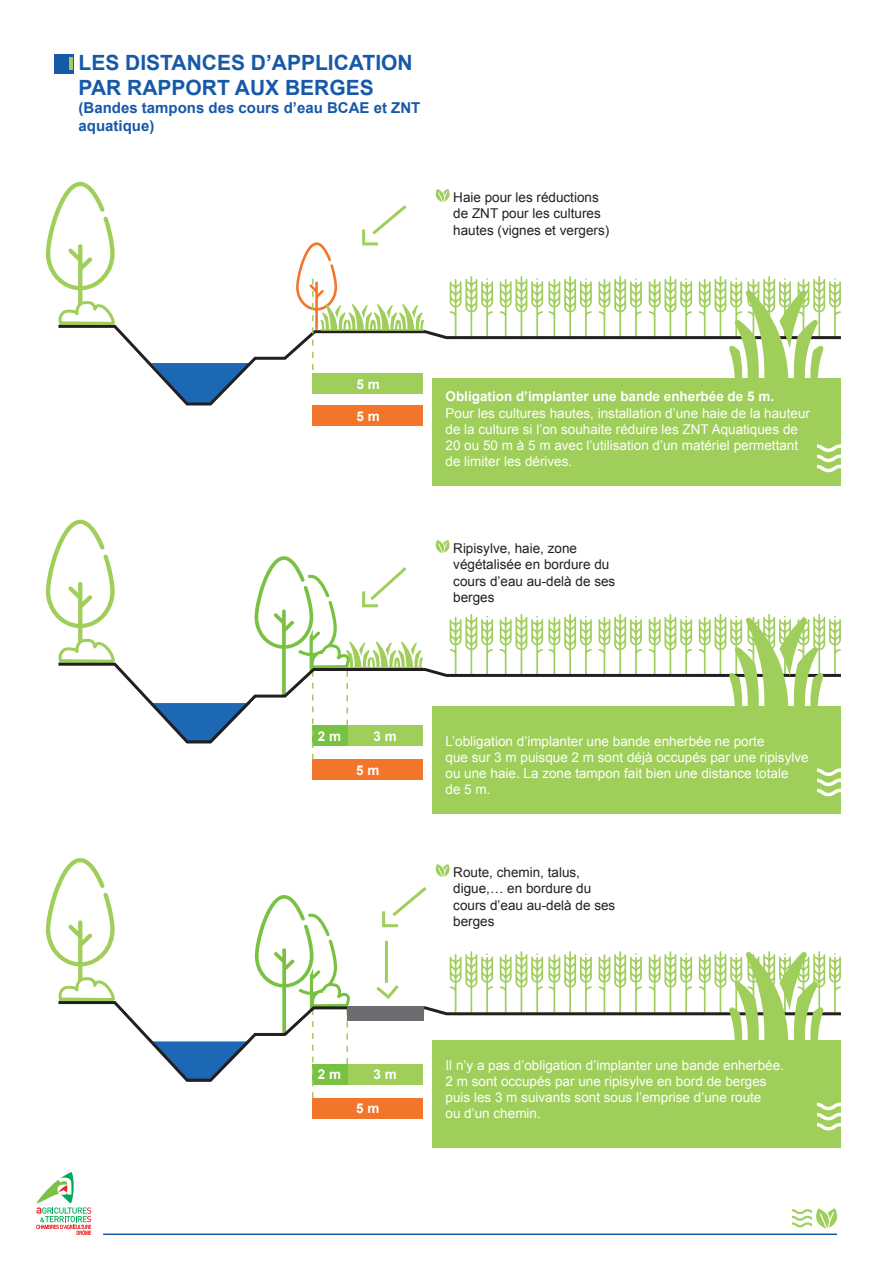
<style>
.page{position:relative;width:893px;height:1263px;background:#fff}
.page>*{position:absolute;margin:0;border:0;box-sizing:border-box;transform-origin:0 0}
.t1{font:700 21px/25.2px "Arial";color:#1759a9}
.t2{font:700 15px/18px "Arial";color:#1759a9}
.t3{font:13.5px/16.2px "Arial";color:#fff}
.t4{font:13.5px/16.2px "Arial";color:#231f20}
.t5{font:700 13.5px "Arial";color:#fff}
</style>
<div class="page">
<hr style="left:103px;top:1233px;width:734px;height:2px;background:#1759a9">
<svg style="left:792px;top:1208px;width:45px;height:20px"></svg>
<svg style="left:36px;top:1172px;width:55px;height:63px"></svg>
<div style="left:348px;top:1064px;width:75px;height:20px;background:#9fce5a"></div>
<div style="left:312px;top:1098px;width:111px;height:20px;background:#f3752a"></div>
<svg style="left:46px;top:858px;width:69px;height:141px"></svg>
<div style="left:54px;top:54px;width:19px;height:19px;background:#1759a9"></div>
<hr style="left:69px;top:57px;width:4px;height:13px;background:#9fce5a">
<svg style="left:436px;top:189px;width:13px;height:13px"></svg>
<svg style="left:436px;top:540px;width:13px;height:13px"></svg>
<svg style="left:436px;top:864px;width:13px;height:13px"></svg>
<svg style="left:382px;top:887px;width:45px;height:41px"></svg>
<svg style="left:376px;top:982px;width:23px;height:17px"></svg>
<hr style="left:385px;top:941px;width:3px;height:42px;background:#9fce5a">
<div style="left:433px;top:379px;width:408px;height:107px;background:#9fce5a"></div>
<div style="left:433px;top:706px;width:408px;height:107px;background:#9fce5a"></div>
<div style="left:433px;top:1040px;width:408px;height:108px;background:#9fce5a"></div>
<svg style="left:818px;top:444px;width:23px;height:28px"></svg>
<svg style="left:818px;top:768px;width:23px;height:28px"></svg>
<svg style="left:818px;top:1103px;width:23px;height:27px"></svg>
<svg style="left:450px;top:276px;width:43px;height:47px"></svg>
<svg style="left:500px;top:276px;width:92px;height:47px"></svg>
<svg style="left:598px;top:276px;width:44px;height:47px"></svg>
<svg style="left:649px;top:276px;width:43px;height:47px"></svg>
<svg style="left:58px;top:323px;width:641px;height:84px"></svg>
<div style="left:312px;top:374px;width:110px;height:20px;background:#9fce5a"></div>
<div style="left:312px;top:405px;width:110px;height:21px;background:#f3752a"></div>
<div style="left:312px;top:760px;width:111px;height:20px;background:#f3752a"></div>
<svg style="left:46px;top:182px;width:69px;height:145px"></svg>
<svg style="left:450px;top:614px;width:43px;height:47px"></svg>
<svg style="left:500px;top:614px;width:92px;height:47px"></svg>
<svg style="left:598px;top:614px;width:44px;height:47px"></svg>
<svg style="left:450px;top:951px;width:43px;height:48px"></svg>
<svg style="left:500px;top:951px;width:92px;height:48px"></svg>
<svg style="left:598px;top:951px;width:44px;height:48px"></svg>
<svg style="left:649px;top:614px;width:43px;height:47px"></svg>
<svg style="left:649px;top:951px;width:43px;height:48px"></svg>
<svg style="left:46px;top:520px;width:69px;height:141px"></svg>
<svg style="left:296px;top:205px;width:128px;height:165px"></svg>
<svg style="left:699px;top:276px;width:142px;height:103px"></svg>
<svg style="left:254px;top:895px;width:96px;height:203px"></svg>
<svg style="left:58px;top:999px;width:641px;height:84px"></svg>
<div style="left:347px;top:1006px;width:76px;height:15px;background:#6c6d70"></div>
<svg style="left:699px;top:951px;width:142px;height:89px"></svg>
<svg style="left:254px;top:556px;width:169px;height:204px"></svg>
<svg style="left:58px;top:661px;width:641px;height:84px"></svg>
<svg style="left:699px;top:614px;width:142px;height:92px"></svg>
<h1 class="t1" style="left:79px;top:51px;width:336px">LES DISTANCES D’APPLICATION<br>PAR RAPPORT AUX BERGES</h1>
<p class="t2" style="left:79px;top:99px;width:343px">(Bandes tampons des cours d’eau BCAE et ZNT aquatique)</p>
<p class="t4" style="left:453px;top:189px;width:158px">Haie pour les réductions de ZNT pour les cultures hautes (vignes et vergers)</p>
<p class="t5" style="left:356px;top:375px;width:25px">5 m</p>
<p class="t5" style="left:356px;top:407px;width:25px">5 m</p>
<p class="t5" style="left:446px;top:388px;width:330px">Obligation d’implanter une bande enherbée de 5 m.</p>
<p class="t3" style="left:446px;top:405px;width:366px">Pour les cultures hautes, installation d’une haie de la hauteur de la culture si l’on souhaite réduire les ZNT Aquatiques de 20 ou 50 m à 5 m avec l’utilisation d’un matériel permettant de limiter les dérives.</p>
<p class="t4" style="left:453px;top:540px;width:164px">Ripisylve, haie, zone végétalisée en bordure du cours d’eau au-delà de ses berges</p>
<p class="t5" style="left:318px;top:727px;width:25px">2 m</p>
<p class="t5" style="left:373px;top:727px;width:25px">3 m</p>
<p class="t5" style="left:356px;top:761px;width:25px">5 m</p>
<p class="t3" style="left:446px;top:733px;width:365px">L’obligation d’implanter une bande enherbée ne porte<br>que sur 3 m puisque 2 m sont déjà occupés par une ripisylve ou une haie. La zone tampon fait bien une distance totale<br>de 5 m.</p>
<p class="t4" style="left:453px;top:864px;width:164px">Route, chemin, talus, digue,… en bordure du cours d’eau au-delà de ses berges</p>
<p class="t5" style="left:318px;top:1066px;width:25px">2 m</p>
<p class="t5" style="left:373px;top:1066px;width:25px">3 m</p>
<p class="t5" style="left:356px;top:1099px;width:25px">5 m</p>
<p class="t3" style="left:446px;top:1057px;width:340px">Il n’y a pas d’obligation d’implanter une bande enherbée.<br>2 m sont occupés par une ripisylve en bord de berges puis les 3 m suivants sont sous l’emprise d’une route<br>ou d’un chemin.</p>
</div>
